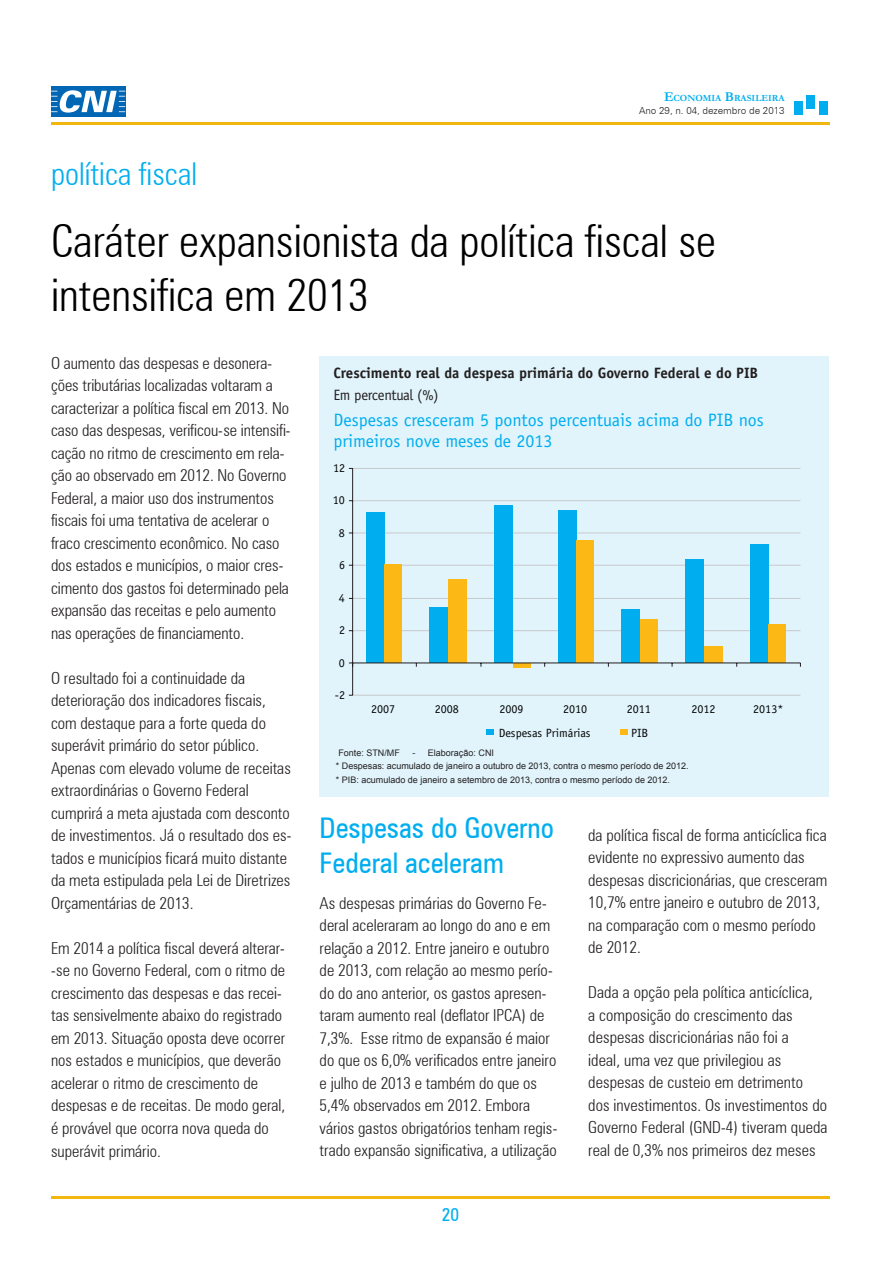
<style>
.page{position:relative;width:893px;height:1263px;background:#fff}
.page>*{position:absolute;margin:0;border:0;box-sizing:border-box;transform-origin:0 0}
.Titulo{font:300 condensed 45px/54px "Zurich BT";color:#000}
.t1{font:300 condensed 31.5px "Zurich BT";color:#00aeef}
.Sub_titulo{font:condensed 28.5px/35.2px "Zurich BT";color:#00aeef}
.t2{font:18px/21.6px "Officina Sans";color:#00aeef}
.t3{font:condensed 18px "Zurich BT";color:#00aeef}
.corpo_geral{font:300 condensed 16.5px/22.5px "Zurich BT";color:#231f20}
.t4{font:700 15px "Officina Sans";color:#231f20}
.t5{font:15px "Officina Sans";letter-spacing:-.02em;color:#231f20}
.t6{font:12px "Officina Sans";color:#040504}
.t7{font:300 9.75px "Zurich BT";color:#231f20}
.t8{font:700 9.45px "Garamond";color:#00aeef}
.t9{font:9px "Arial";color:#231f20}
.s1{font-size:13.5px}
</style>
<div class="page">
<hr style="left:51px;top:1196px;width:778px;height:3px;background:#f2b70f">
<div style="left:51px;top:86px;width:74px;height:30px;background:#0166b3"></div>
<svg style="left:51px;top:90px;width:74px;height:23px"></svg>
<hr style="left:51px;top:123px;width:778px;height:2px;background:#f2b70f">
<div style="left:794px;top:101px;width:9px;height:14px;background:#00aeef"></div>
<div style="left:806px;top:95px;width:9px;height:14px;background:#00aeef"></div>
<div style="left:819px;top:101px;width:8px;height:14px;background:#00aeef"></div>
<div style="left:320px;top:356px;width:509px;height:441px;background:#e1f4fc"></div>
<div style="left:487px;top:729px;width:7px;height:6px;background:#00aeef"></div>
<div style="left:620px;top:729px;width:7px;height:6px;background:#fcb814"></div>
<hr style="left:353px;top:695px;width:447px;height:1px;background:#c7c8ca">
<hr style="left:353px;top:630px;width:447px;height:1px;background:#c7c8ca">
<hr style="left:353px;top:598px;width:447px;height:1px;background:#c7c8ca">
<hr style="left:353px;top:565px;width:447px;height:1px;background:#c7c8ca">
<hr style="left:353px;top:533px;width:447px;height:1px;background:#c7c8ca">
<hr style="left:353px;top:500px;width:447px;height:1px;background:#c7c8ca">
<hr style="left:353px;top:468px;width:447px;height:1px;background:#c7c8ca">
<div style="left:366px;top:512px;width:18px;height:151px;background:#00aeef"></div>
<div style="left:429px;top:608px;width:19px;height:55px;background:#00aeef"></div>
<div style="left:494px;top:505px;width:19px;height:158px;background:#00aeef"></div>
<div style="left:558px;top:510px;width:18px;height:153px;background:#00aeef"></div>
<div style="left:621px;top:610px;width:19px;height:53px;background:#00aeef"></div>
<div style="left:685px;top:559px;width:19px;height:104px;background:#00aeef"></div>
<div style="left:750px;top:544px;width:19px;height:119px;background:#00aeef"></div>
<div style="left:384px;top:564px;width:18px;height:99px;background:#fcb814"></div>
<div style="left:448px;top:579px;width:19px;height:84px;background:#fcb814"></div>
<div style="left:513px;top:663px;width:18px;height:5px;background:#fcb814"></div>
<div style="left:576px;top:540px;width:18px;height:123px;background:#fcb814"></div>
<div style="left:640px;top:619px;width:18px;height:44px;background:#fcb814"></div>
<div style="left:704px;top:647px;width:19px;height:16px;background:#fcb814"></div>
<div style="left:769px;top:624px;width:17px;height:39px;background:#fcb814"></div>
<hr style="left:352px;top:468px;width:1px;height:227px;background:#231f20">
<hr style="left:353px;top:663px;width:447px;height:1px;background:#231f20">
<p class="t8" style="left:664px;top:92px;width:122px"><span class="s1">E</span>CONOMIA <span class="s1">B</span>RASILEIRA</p>
<p class="t1" style="left:51px;top:155px;width:148px">política fiscal</p>
<p class="t7" style="left:639px;top:104px;width:147px">Ano 29, n. 04, dezembro de 2013</p>
<p class="Titulo" style="left:51px;top:214px;width:667px">Caráter expansionista da política fiscal se intensifica em 2013</p>
<p class="corpo_geral" style="left:51px;top:352px;width:241px">O aumento das despesas e desonera&shy;ções tributárias localizadas voltaram a caracterizar a política fiscal em 2013. No caso das despesas, verificou-se intensifi&shy;cação no ritmo de crescimento em rela&shy;ção ao observado em 2012. No Governo Federal, a maior uso dos instrumentos fiscais foi uma tentativa de acelerar o fraco crescimento econômico. No caso dos estados e municípios, o maior cres&shy;cimento dos gastos foi determinado pela expansão das receitas e pelo aumento nas operações de financiamento.</p>
<p class="corpo_geral" style="left:51px;top:667px;width:242px">O resultado foi a continuidade da deterioração dos indicadores fiscais, com destaque para a forte queda do superávit primário do setor público.<br>Apenas com elevado volume de receitas extraordinárias o Governo Federal cumprirá a meta ajustada com desconto de investimentos. Já o resultado dos es&shy;tados e municípios ficará muito distante da meta estipulada pela Lei de Diretrizes Orçamentárias de 2013.</p>
<p class="corpo_geral" style="left:51px;top:937px;width:236px">Em 2014 a política fiscal deverá alterar--se no Governo Federal, com o ritmo de crescimento das despesas e das recei&shy;tas sensivelmente abaixo do registrado em 2013. Situação oposta deve ocorrer nos estados e municípios, que deverão acelerar o ritmo de crescimento de despesas e de receitas. De modo geral, é provável que ocorra nova queda do superávit primário.</p>
<p class="t4" style="left:333px;top:363px;width:426px">Crescimento real da despesa primária do Governo Federal e do PIB</p>
<p class="t5" style="left:333px;top:386px;width:107px">Em percentual (%)</p>
<p class="t2" style="left:333px;top:409px;width:432px">Despesas cresceram 5 pontos percentuais acima do PIB nos primeiros nove meses de 2013</p>
<p class="t6" style="left:333px;top:461px;width:14px">12</p>
<p class="t6" style="left:333px;top:493px;width:14px">10</p>
<p class="t6" style="left:339px;top:526px;width:8px">8</p>
<p class="t6" style="left:339px;top:558px;width:8px">6</p>
<p class="t6" style="left:339px;top:591px;width:8px">4</p>
<p class="t6" style="left:339px;top:623px;width:8px">2</p>
<p class="t6" style="left:339px;top:656px;width:8px">0</p>
<p class="t6" style="left:335px;top:688px;width:12px">-2</p>
<p class="t6" style="left:371px;top:702px;width:26px">2007</p>
<p class="t6" style="left:435px;top:702px;width:26px">2008</p>
<p class="t6" style="left:499px;top:702px;width:26px">2009</p>
<p class="t6" style="left:563px;top:702px;width:26px">2010</p>
<p class="t6" style="left:627px;top:702px;width:26px">2011</p>
<p class="t6" style="left:691px;top:702px;width:26px">2012</p>
<p class="t6" style="left:753px;top:702px;width:32px">2013*</p>
<p class="t6" style="left:499px;top:725px;width:93px">Despesas Primárias</p>
<p class="t6" style="left:631px;top:725px;width:19px">PIB</p>
<p class="t9" style="left:338px;top:747px;width:63px">Fonte: STN/MF</p>
<p class="t9" style="left:412px;top:747px;width:83px">- Elaboração: CNI</p>
<p class="t9" style="left:336px;top:760px;width:354px">* Despesas: acumulado de janeiro a outubro de 2013, contra o mesmo período de 2012.</p>
<p class="t9" style="left:336px;top:773px;width:336px">* PIB: acumulado de janeiro a setembro de 2013, contra o mesmo período de 2012.</p>
<p class="Sub_titulo" style="left:320px;top:810px;width:236px">Despesas do Governo<br>Federal aceleram</p>
<p class="corpo_geral" style="left:320px;top:891px;width:239px">As despesas primárias do Governo Fe&shy;deral aceleraram ao longo do ano e em relação a 2012. Entre janeiro e outubro de 2013, com relação ao mesmo perío&shy;do do ano anterior, os gastos apresen&shy;taram aumento real (deflator IPCA) de 7,3%. Esse ritmo de expansão é maior do que os 6,0% verificados entre janeiro e julho de 2013 e também do que os 5,4% observados em 2012. Embora vários gastos obrigatórios tenham regis&shy;trado expansão significativa, a utilização</p>
<p class="t3" style="left:442px;top:1204px;width:19px">20</p>
<p class="corpo_geral" style="left:588px;top:823px;width:241px">da política fiscal de forma anticíclica fica evidente no expressivo aumento das despesas discricionárias, que cresceram 10,7% entre janeiro e outubro de 2013, na comparação com o mesmo período de 2012.</p>
<p class="corpo_geral" style="left:588px;top:981px;width:241px">Dada a opção pela política anticíclica,<br>a composição do crescimento das despesas discricionárias não foi a<br>ideal, uma vez que privilegiou as despesas de custeio em detrimento dos investimentos. Os investimentos do Governo Federal (GND-4) tiveram queda real de 0,3% nos primeiros dez meses</p>
</div>
